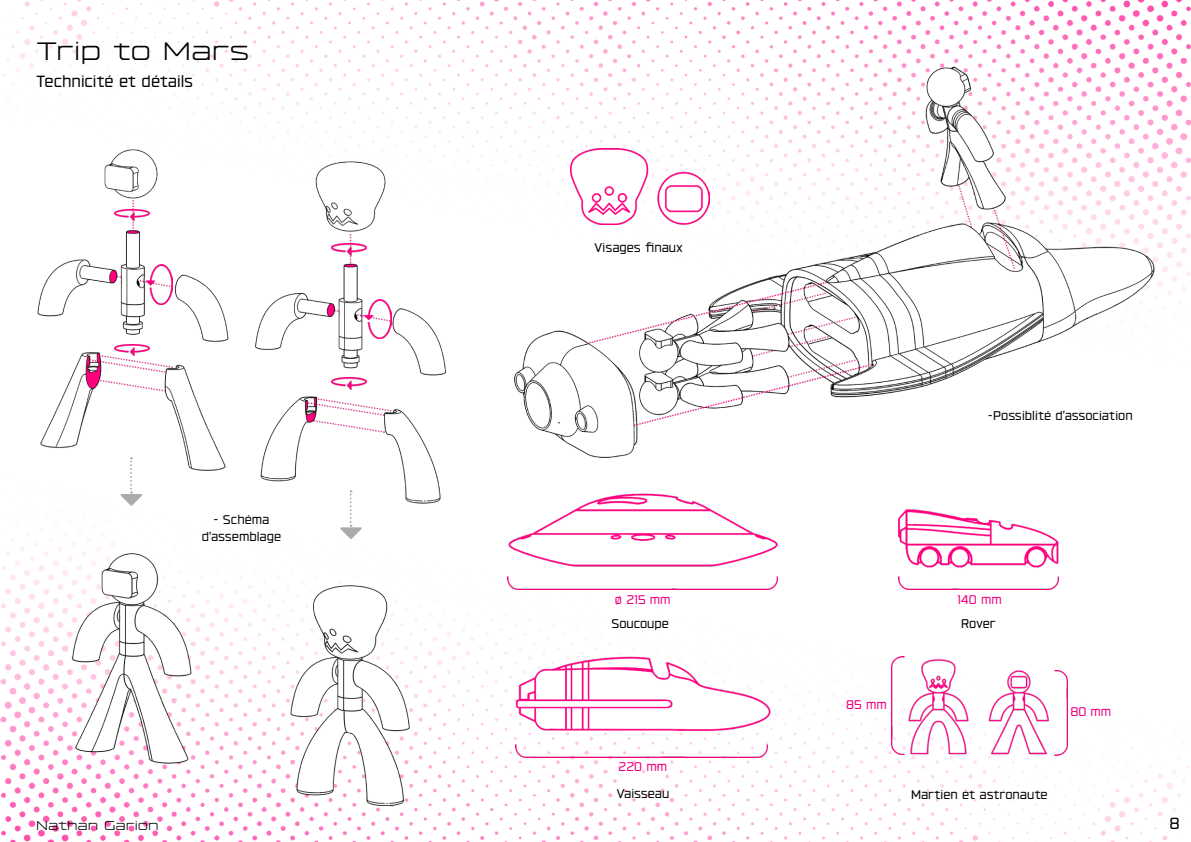
<style>
.page{position:relative;width:1191px;height:842px;background:#fff}
.page>*{position:absolute;margin:0;border:0;box-sizing:border-box;transform-origin:0 0}
.t1{font:300 28px "Hyperspace Race Variable";color:#000}
.t2{font:300 18px "Hyperspace Race Variable";color:#000}
.t3{font:300 14px/16.8px "Hyperspace Race Variable";color:#000;text-align:center}
.t4{font:300 14px "Hyperspace Race Variable";color:#ed0180}
</style>
<div class="page">
<img style="left:0;top:457px;width:1190px;height:385px">
<img style="left:2px;top:0;width:1189px;height:308px">
<img style="left:290px;top:585px;width:120px;height:221px">
<img style="left:73px;top:553px;width:120px;height:211px">
<svg style="left:120px;top:503px;width:22px;height:3px"></svg>
<svg style="left:340px;top:503px;width:22px;height:36px"></svg>
<img style="left:36px;top:148px;width:411px;height:355px">
<img style="left:365px;top:299px;width:26px;height:40px">
<img style="left:332px;top:244px;width:34px;height:11px">
<img style="left:332px;top:378px;width:34px;height:11px">
<img style="left:115px;top:209px;width:34px;height:12px">
<img style="left:146px;top:265px;width:27px;height:39px">
<img style="left:115px;top:344px;width:34px;height:11px">
<img style="left:513px;top:64px;width:642px;height:393px">
<img style="left:571px;top:148px;width:138px;height:76px">
<img style="left:898px;top:507px;width:161px;height:62px">
<img style="left:514px;top:654px;width:257px;height:76px">
<img style="left:507px;top:493px;width:271px;height:76px">
<img style="left:516px;top:744px;width:146px;height:13px">
<img style="left:662px;top:744px;width:106px;height:13px">
<img style="left:898px;top:576px;width:54px;height:13px">
<img style="left:952px;top:576px;width:106px;height:13px">
<img style="left:507px;top:576px;width:165px;height:13px">
<img style="left:672px;top:576px;width:105px;height:13px">
<div style="left:617px;top:775px;width:46px;height:13px;background:#fff"></div>
<img style="left:906px;top:657px;width:145px;height:98px">
<img style="left:891px;top:657px;width:13px;height:70px">
<img style="left:891px;top:727px;width:13px;height:28px">
<img style="left:1054px;top:698px;width:13px;height:57px">
<img style="left:1054px;top:670px;width:13px;height:28px">
<h1 class="t1" style="left:36px;top:36px;width:215px">Trip to Mars</h1>
<p class="t2" style="left:36px;top:72px;width:159px">Technicité et détails</p>
<p class="t3" style="left:202px;top:511px;width:81px">- Schéma d’assemblage</p>
<p class="t3" style="left:594px;top:239px;width:90px">Visages finaux</p>
<p class="t3" style="left:988px;top:406px;width:146px">-Possiblité d’association</p>
<p class="t4" style="left:615px;top:592px;width:57px">ø 215 mm</p>
<p class="t4" style="left:957px;top:592px;width:46px">140 mm</p>
<p class="t3" style="left:611px;top:615px;width:59px">Soucoupe</p>
<p class="t4" style="left:618px;top:759px;width:50px">220 mm</p>
<p class="t3" style="left:616px;top:784px;width:54px">Vaisseau</p>
<p class="t4" style="left:846px;top:697px;width:42px">85 mm</p>
<p class="t3" style="left:961px;top:615px;width:37px">Rover</p>
<p class="t4" style="left:1070px;top:704px;width:42px">80 mm</p>
<p class="t3" style="left:911px;top:785px;width:138px">Martien et astronaute</p>
<p class="t3" style="left:36px;top:816px;width:124px">Nathan Garion</p>
<p class="t2" style="left:1169px;top:814px;width:12px">8</p>
</div>
